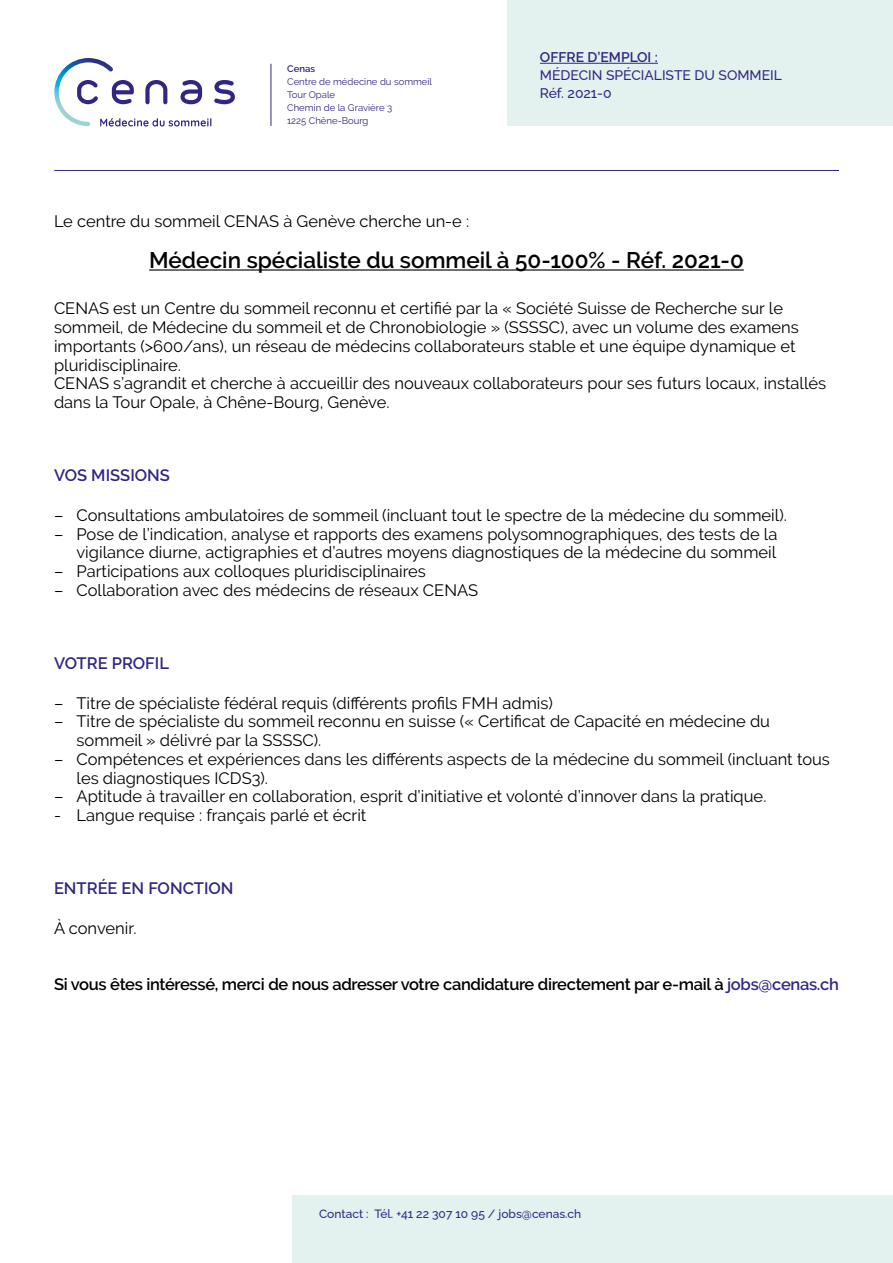
<style>
.page{position:relative;width:893px;height:1263px;background:#fff}
.page>*{position:absolute;margin:0;border:0;box-sizing:border-box;transform-origin:0 0}
.t1{font:600 22.5px "Raleway";color:#000}
.t2{font:16.5px/18.8px "Raleway";color:#000}
.t3{font:600 16.5px "Raleway";letter-spacing:-.02em;color:#000}
.t4{font:600 16.5px "Raleway";color:#312783}
.t5{font:500 13.95px/18px "Raleway";color:#312783}
.t6{font:600 13.95px "Raleway";color:#312783}
.t7{font:500 12px "Raleway";color:#312783}
.t8{font:9.6px/13.2px "Raleway";color:#312783}
.t9{font:600 9.6px "Raleway";color:#312783}
.s1{color:#312783}
</style>
<div class="page">
<hr style="left:54px;top:170px;width:785px;height:1px;background:#312783">
<div style="left:293px;top:1195px;width:600px;height:68px;background:#e3f1ef"></div>
<div style="left:507px;top:0;width:386px;height:126px;background:#e3f1ef"></div>
<hr style="left:149px;top:269px;width:595px;height:2px;background:#000">
<hr style="left:540px;top:63px;width:118px;height:1px;background:#312783">
<svg style="left:54px;top:58px;width:181px;height:68px"></svg>
<hr style="left:271px;top:64px;width:1px;height:62px;background:#312783">
<p class="t9" style="left:287px;top:63px;width:30px">Cenas</p>
<p class="t8" style="left:287px;top:75px;width:147px">Centre de médecine du sommeil<br>Tour Opale<br>Chemin de la Gravière 3<br>1225 Chêne-Bourg</p>
<p class="t6" style="left:540px;top:49px;width:119px">OFFRE D’EMPLOI :</p>
<p class="t5" style="left:540px;top:65px;width:243px">MÉDECIN SPÉCIALISTE DU SOMMEIL<br>Réf. 2021-0</p>
<p class="t2" style="left:54px;top:212px;width:417px">Le centre du sommeil CENAS à Genève cherche un-e :</p>
<h1 class="t1" style="left:149px;top:247px;width:596px">Médecin spécialiste du sommeil à 50-100% - Réf. 2021-0</h1>
<p class="t2" style="left:54px;top:299px;width:774px">CENAS est un Centre du sommeil reconnu et certifié par la « Société Suisse de Recherche sur le sommeil, de Médecine du sommeil et de Chronobiologie » (SSSSC), avec un volume des examens importants (&gt;600/ans), un réseau de médecins collaborateurs stable et une équipe dynamique et pluridisciplinaire.<br>CENAS s’agrandit et cherche à accueillir des nouveaux collaborateurs pour ses futurs locaux, installés dans la Tour Opale, à Chêne-Bourg, Genève.</p>
<p class="t4" style="left:54px;top:465px;width:117px">VOS MISSIONS</p>
<p class="t2" style="left:54px;top:506px;width:734px">– Consultations ambulatoires de sommeil (incluant tout le spectre de la médecine du sommeil).</p>
<p class="t2" style="left:54px;top:524px;width:725px;text-align:right">– Pose de l’indication, analyse et rapports des examens polysomnographiques, des tests de la vigilance diurne, actigraphies et d’autres moyens diagnostiques de la médecine du sommeil</p>
<p class="t2" style="left:54px;top:562px;width:373px">– Participations aux colloques pluridisciplinaires</p>
<p class="t2" style="left:54px;top:581px;width:426px">– Collaboration avec des médecins de réseaux CENAS</p>
<p class="t4" style="left:54px;top:653px;width:116px">VOTRE PROFIL</p>
<p class="t2" style="left:54px;top:693px;width:500px">– Titre de spécialiste fédéral requis (différents profils FMH admis)</p>
<p class="t2" style="left:77px;top:712px;width:695px;text-indent:-23px">– Titre de spécialiste du sommeil reconnu en suisse (« Certificat de Capacité en médecine du sommeil » délivré par la SSSSC).</p>
<p class="t2" style="left:77px;top:749px;width:755px;text-indent:-23px">– Compétences et expériences dans les différents aspects de la médecine du sommeil (incluant tous les diagnostiques ICDS3).</p>
<p class="t2" style="left:54px;top:787px;width:714px">– Aptitude à travailler en collaboration, esprit d’initiative et volonté d’innover dans la pratique.</p>
<p class="t2" style="left:54px;top:806px;width:314px">- Langue requise : français parlé et écrit</p>
<p class="t4" style="left:54px;top:878px;width:181px">ENTRÉE EN FONCTION</p>
<p class="t2" style="left:54px;top:918px;width:84px">À convenir.</p>
<p class="t3" style="left:54px;top:975px;width:786px">Si vous êtes intéressé, merci de nous adresser votre candidature directement par e-mail à <span class="s1">jobs@cenas.ch</span></p>
<p class="t7" style="left:319px;top:1204px;width:264px">Contact : Tél. +41 22 307 10 95 / jobs@cenas.ch</p>
</div>
